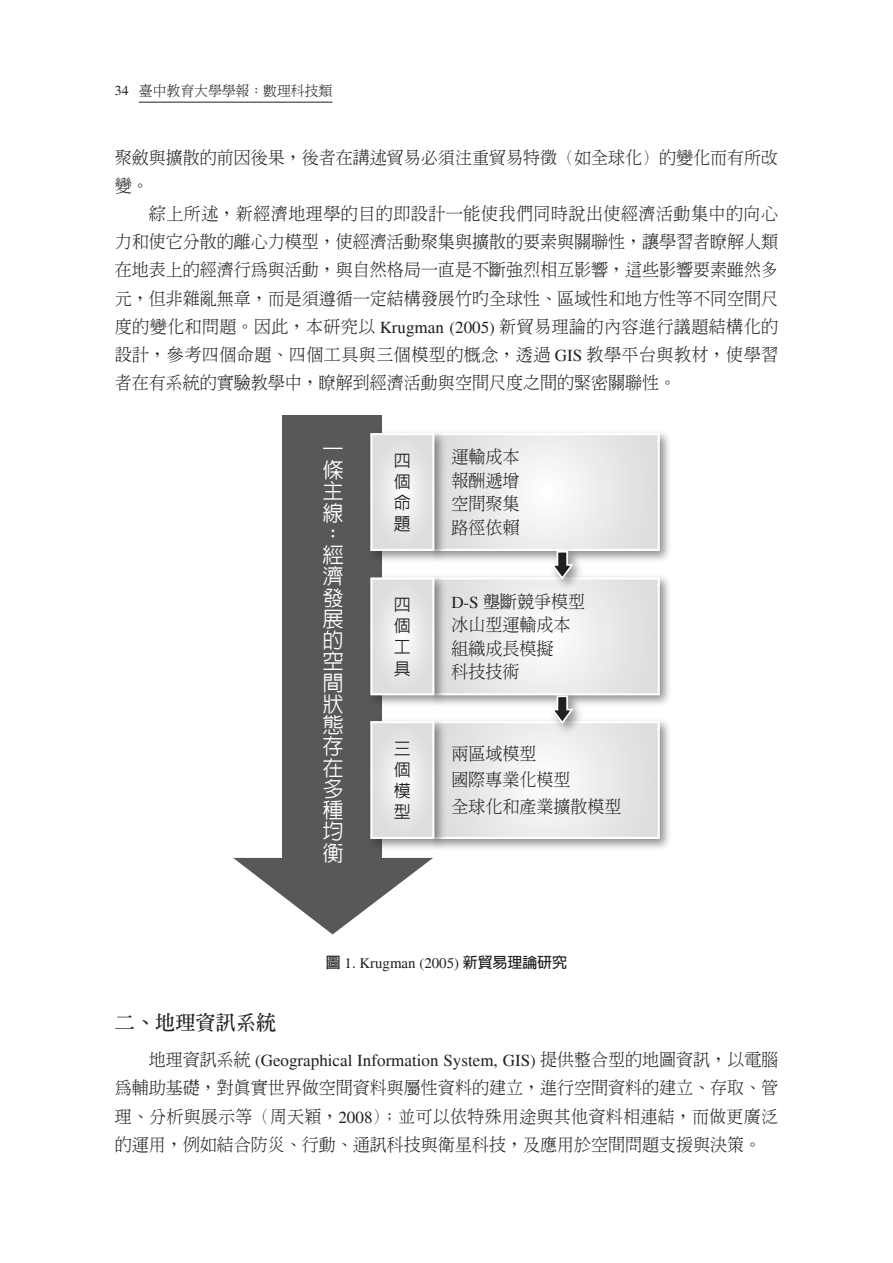
<style>
.page{position:relative;width:893px;height:1263px;background:#fff}
.page>*{position:absolute;margin:0;border:0;box-sizing:border-box;transform-origin:0 0}
.t1{font:500 21.3px/21.3px "Lin Gothic";color:#fff}
.t2{font:700 20.25px "Inn Ming";color:#231f20}
.t3{font:300 16.95px/28.2px "Inn Ming";color:#231f20}
.t4{font:16.95px "Times";color:#231f20}
.t5{font:500 16.95px/21.3px "Lin Gothic";color:#231f20;text-align:justify}
.t6{font:14.85px "Times";color:#231f20}
.t7{font:300 13.8px "Inn Ming";color:#231f20}
.s1{font-family:"Times";font-weight:400}
.s2{font-family:"New Inn Ming"}
.s3{font-family:"Lin Gothic";font-weight:700}
.s4{font-family:"Inn Ming";font-weight:300}
</style>
<div class="page">
<hr style="left:139px;top:102px;width:193px;height:1px;background:#231f20">
<div style="left:282px;top:415px;width:100px;height:448px;background:#57585a"></div>
<svg style="left:233px;top:858px;width:200px;height:76px"></svg>
<div style="left:427px;top:428px;width:247px;height:136px;background:#231f20;opacity:.5"></div>
<svg style="left:448px;top:436px;width:209px;height:112px"></svg>
<div style="left:432px;top:433px;width:228px;height:118px;border:2px solid #fff"></div>
<div style="left:366px;top:428px;width:82px;height:136px;background:#231f20;opacity:.5"></div>
<svg style="left:373px;top:436px;width:58px;height:112px"></svg>
<div style="left:370px;top:433px;width:64px;height:118px;border:2px solid #fff"></div>
<div style="left:427px;top:573px;width:247px;height:136px;background:#231f20;opacity:.5"></div>
<svg style="left:448px;top:580px;width:209px;height:112px"></svg>
<div style="left:432px;top:577px;width:228px;height:118px;border:2px solid #fff"></div>
<div style="left:366px;top:573px;width:82px;height:136px;background:#231f20;opacity:.5"></div>
<svg style="left:373px;top:580px;width:58px;height:112px"></svg>
<div style="left:370px;top:577px;width:64px;height:118px;border:2px solid #fff"></div>
<div style="left:427px;top:716px;width:247px;height:136px;background:#231f20;opacity:.5"></div>
<svg style="left:448px;top:724px;width:209px;height:112px"></svg>
<div style="left:432px;top:721px;width:228px;height:118px;border:2px solid #fff"></div>
<div style="left:366px;top:716px;width:82px;height:136px;background:#231f20;opacity:.5"></div>
<svg style="left:373px;top:724px;width:58px;height:112px"></svg>
<div style="left:370px;top:721px;width:64px;height:118px;border:2px solid #fff"></div>
<div style="left:547px;top:546px;width:39px;height:45px;background:#231f20;opacity:.5"></div>
<svg style="left:549px;top:550px;width:25px;height:31px"></svg>
<div style="left:547px;top:691px;width:39px;height:45px;background:#231f20;opacity:.5"></div>
<svg style="left:549px;top:695px;width:25px;height:31px"></svg>
<p class="t7" style="left:115px;top:83px;width:219px"><span class="s1">34</span> 臺中教育大學學報：<span class="s2">數理科技類</span></p>
<p class="t3" style="left:115px;top:143px;width:665px">聚斂與擴散的前因後果，後者在講述貿易必須注重貿易特徵（如全球化）的變化而有所改變。</p>
<p class="t3" style="left:115px;top:199px;width:665px;text-align:justify;text-indent:34px">綜上所述，新經濟地理學的目的即設計一能使我們同時說出使經濟活動集中的向心力和使它分散的離心力模型，使經濟活動聚集與擴散的要素與關聯性，讓學習者瞭解人類在地表上的經濟行為與活動，與自然格局一直是不斷強烈相互影響，這些影響要素雖然多元，但非雜亂無章，而是須遵循一定結構發展竹旳全球性、區域性和地方性等不同空間尺度的變化和問題。因此，本研究以 <span class="s1">Krugman (2005)</span> 新貿易理論的內容進行議題結構化的設計，參考四個命題、四個工具與三個模型的概念，透過 <span class="s1">GIS</span> 教學平台與教材，使學習者在有系統的實驗教學中，瞭解到經濟活動與空間尺度之間的緊密關聯性。</p>
<p class="t1" style="left:322px;top:438px;width:22px">一條主線：經濟發展的空間狀態存在多種均衡</p>
<p class="t3" style="left:451px;top:445px;width:70px;line-height:23.4px;text-align:justify">運輸成本報酬遞增空間聚集路徑依賴</p>
<p class="t5" style="left:394px;top:449px;width:19px">四個命題</p>
<p class="t3" style="left:451px;top:589px;width:135px;line-height:23.4px"><span class="s1">D-S</span> 壟斷競爭模型冰山型運輸成本組織成長模擬<br>科技技術</p>
<p class="t5" style="left:394px;top:594px;width:19px">四個工具</p>
<p class="t5" style="left:394px;top:737px;width:19px">三個模型</p>
<p class="t3" style="left:451px;top:740px;width:172px;line-height:26.5px">兩區域模型<br>國際專業化模型<br>全球化和產業擴散模型</p>
<p class="t6" style="left:326px;top:955px;width:242px"><span class="s3">圖</span> 1. Krugman (2005) <span class="s3">新貿易理論研究</span></p>
<p class="t2" style="left:115px;top:1012px;width:163px">二、地理資訊系統</p>
<p class="t4" style="left:149px;top:1051px;width:631px"><span class="s4">地理資訊系統</span> (Geographical Information System, GIS) <span class="s4">提供整合型的地圖資訊，以電腦</span></p>
<p class="t3" style="left:115px;top:1074px;width:665px;text-align:justify">為輔助基礎，對真實世界做空間資料與屬性資料的建立，進行空間資料的建立、存取、管理、分析與展示等（周天穎，<span class="s1">2008</span>）；並可以依特殊用途與其他資料相連結，而做更廣泛的運用，例如結合防災、行動、通訊科技與衛星科技，及應用於空間問題支援與決策。</p>
</div>
